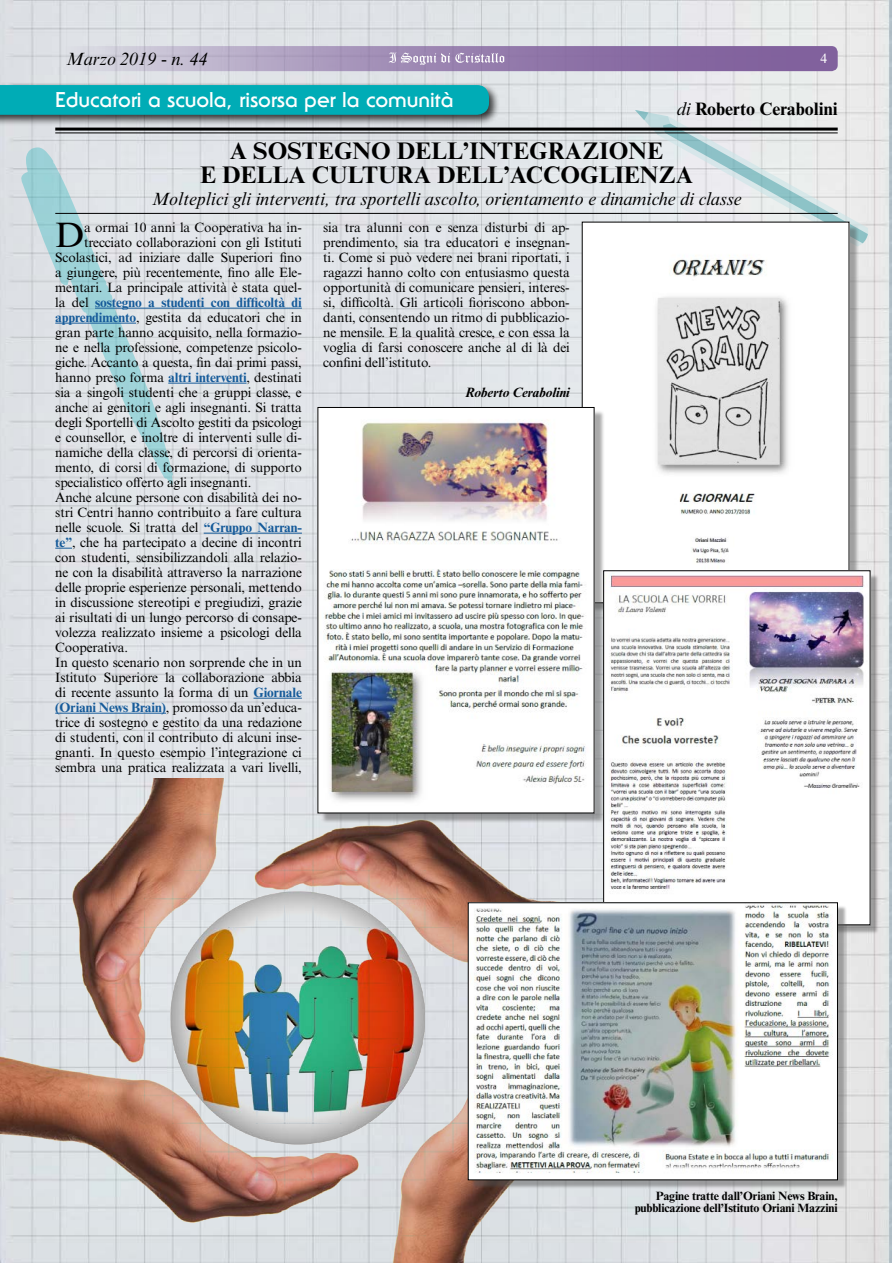
<style>
.page{position:relative;width:893px;height:1263px;background:#fff}
.page>*{position:absolute;margin:0;border:0;box-sizing:border-box;transform-origin:0 0}
.t1{font:35.4px "Times New Roman MT Std";color:#000}
.t2{font:700 24px/24px "Times New Roman MT Std";color:#000;text-align:center}
.t3{font:700 21px "Serif Gothic Std";color:#fff}
.t4{font:italic 18px "Times New Roman MT Std";color:#000}
.t5{font:700 18px "Times New Roman MT Std";color:#000}
.t6{font:13.5px/15px "Times New Roman MT Std";letter-spacing:-.01em;color:#000;text-align:justify}
.t7{font:700 13.5px "Times New Roman MT Std";letter-spacing:-.01em;color:#165b9a}
.t8{font:italic 700 13.5px "Times New Roman MT Std";letter-spacing:-.01em;color:#000}
.t9{font:13.5px "Times New Roman MT Std";color:#fff}
.t10{font:700 12px/12px "Times New Roman MT Std";letter-spacing:-.01em;color:#000;text-align:right}
.s1{font-weight:400;font-style:italic}
.s2{font-weight:400;color:#000}
.s3{font-weight:700;color:#165b9a}
</style>
<div class="page">
<img style="left:0;top:0;width:892px;height:1263px">
<svg style="left:20px;top:147px;width:153px;height:339px;background:#d0dde2"></svg>
<svg style="left:635px;top:110px;width:234px;height:136px;background:#dae1e3"></svg>
<hr style="left:55px;top:128px;width:783px;height:3px;background:#000">
<hr style="left:55px;top:133px;width:783px;height:1px;background:#000">
<hr style="left:55px;top:213px;width:783px;height:1px;background:#000">
<hr style="left:95px;top:308px;width:207px;height:1px;background:#165b9a">
<hr style="left:55px;top:323px;width:81px;height:1px;background:#165b9a">
<hr style="left:168px;top:383px;width:79px;height:1px;background:#165b9a">
<hr style="left:204px;top:533px;width:98px;height:1px;background:#165b9a">
<svg style="left:55px;top:548px;width:17px;height:1px"></svg>
<hr style="left:253px;top:698px;width:49px;height:1px;background:#165b9a">
<hr style="left:55px;top:713px;width:111px;height:1px;background:#165b9a">
<div style="left:0;top:82px;width:500px;height:44px;background:#000;opacity:.75"></div>
<div style="left:0;top:85px;width:489px;height:30px;background:#00acb6"></div>
<div style="left:585px;top:225px;width:274px;height:388px;background:#555;opacity:.5"></div>
<img style="left:584px;top:224px;width:263px;height:346px">
<img style="left:0;top:779px;width:581px;height:484px">
<div style="left:321px;top:410px;width:283px;height:413px;background:#555;opacity:.5"></div>
<img style="left:320px;top:409px;width:272px;height:402px">
<div style="left:607px;top:574px;width:273px;height:360px;background:#555;opacity:.5"></div>
<img style="left:605px;top:572px;width:263px;height:351px">
<div style="left:603px;top:570px;width:267px;height:355px;border:1px solid #000"></div>
<div style="left:471px;top:905px;width:376px;height:284px;background:#555;opacity:.5"></div>
<img style="left:470px;top:904px;width:366px;height:274px">
<svg style="left:55px;top:46px;width:783px;height:25px;background:#a18eb6"></svg>
<svg style="left:389px;top:52px;width:115px;height:13px"></svg>
<h3 class="t4" style="left:66px;top:49px;width:143px">Marzo 2019 - n. 44</h3>
<p class="t9" style="left:820px;top:50px;width:8px">4</p>
<h3 class="t3" style="left:55px;top:88px;width:400px">Educatori a scuola, risorsa per la comunità</h3>
<h3 class="t5" style="left:677px;top:98px;width:162px"><span class="s1">di</span> Roberto Cerabolini</h3>
<h2 class="t2" style="left:200px;top:139px;width:494px">A SOSTEGNO DELL’INTEGRAZIONE<br>E DELLA CULTURA DELL’ACCOGLIENZA</h2>
<h3 class="t4" style="left:151px;top:188px;width:592px">Molteplici gli interventi, tra sportelli ascolto, orientamento e dinamiche di classe</h3>
<h1 class="t1" style="left:55px;top:214px;width:31px">D</h1>
<p class="t6" style="left:84px;top:220px;width:219px">a ormai 10 anni la Cooperativa ha in-</p>
<p class="t6" style="left:84px;top:235px;width:219px">trecciato collaborazioni con gli Istituti</p>
<p class="t6" style="left:55px;top:250px;width:248px">Scolastici, ad iniziare dalle Superiori fino</p>
<p class="t6" style="left:55px;top:265px;width:248px">a giungere, più recentemente, fino alle Ele-</p>
<p class="t6" style="left:55px;top:280px;width:248px">mentari. La principale attività è stata quel-</p>
<p class="t7" style="left:55px;top:294px;width:248px"><span class="s2">la del</span> sostegno a studenti con difficoltà di</p>
<p class="t6" style="left:55px;top:310px;width:248px"><span class="s3">apprendimento</span>, gestita da educatori che in</p>
<p class="t6" style="left:55px;top:325px;width:248px">gran parte hanno acquisito, nella formazio-</p>
<p class="t6" style="left:55px;top:340px;width:248px">ne e nella professione, competenze psicolo-</p>
<p class="t6" style="left:55px;top:355px;width:248px">giche. Accanto a questa, fin dai primi passi,</p>
<p class="t6" style="left:55px;top:370px;width:248px">hanno preso forma <span class="s3">altri interventi</span>, destinati</p>
<p class="t6" style="left:55px;top:385px;width:248px">sia a singoli studenti che a gruppi classe, e</p>
<p class="t6" style="left:55px;top:400px;width:248px">anche ai genitori e agli insegnanti. Si tratta</p>
<p class="t6" style="left:55px;top:415px;width:248px">degli Sportelli di Ascolto gestiti da psicologi</p>
<p class="t6" style="left:55px;top:430px;width:248px">e counsellor, e inoltre di interventi sulle di-</p>
<p class="t6" style="left:55px;top:445px;width:248px">namiche della classe, di percorsi di orienta-</p>
<p class="t6" style="left:55px;top:460px;width:248px">mento, di corsi di formazione, di supporto</p>
<p class="t6" style="left:55px;top:475px;width:198px">specialistico offerto agli insegnanti.</p>
<p class="t6" style="left:55px;top:490px;width:248px">Anche alcune persone con disabilità dei no-</p>
<p class="t6" style="left:55px;top:505px;width:248px">stri Centri hanno contribuito a fare cultura</p>
<p class="t6" style="left:55px;top:520px;width:248px">nelle scuole. Si tratta del <span class="s3">“Gruppo Narran-</span></p>
<p class="t6" style="left:55px;top:535px;width:248px"><span class="s3">te”</span>, che ha partecipato a decine di incontri</p>
<p class="t6" style="left:55px;top:550px;width:248px">con studenti, sensibilizzandoli alla relazio-</p>
<p class="t6" style="left:55px;top:565px;width:248px">ne con la disabilità attraverso la narrazione</p>
<p class="t6" style="left:55px;top:580px;width:248px">delle proprie esperienze personali, mettendo</p>
<p class="t6" style="left:55px;top:595px;width:248px">in discussione stereotipi e pregiudizi, grazie</p>
<p class="t6" style="left:55px;top:610px;width:248px">ai risultati di un lungo percorso di consape-</p>
<p class="t6" style="left:55px;top:625px;width:248px">volezza realizzato insieme a psicologi della</p>
<p class="t6" style="left:55px;top:640px;width:74px">Cooperativa.</p>
<p class="t6" style="left:55px;top:655px;width:248px">In questo scenario non sorprende che in un</p>
<p class="t6" style="left:55px;top:670px;width:248px">Istituto Superiore la collaborazione abbia</p>
<p class="t6" style="left:55px;top:685px;width:248px">di recente assunto la forma di un <span class="s3">Giornale</span></p>
<p class="t6" style="left:55px;top:700px;width:248px"><span class="s3">(Oriani News Brain)</span>, promosso da un’educa-</p>
<p class="t6" style="left:55px;top:715px;width:248px">trice di sostegno e gestito da una redazione</p>
<p class="t6" style="left:55px;top:730px;width:248px">di studenti, con il contributo di alcuni inse-</p>
<p class="t6" style="left:55px;top:745px;width:248px">gnanti. In questo esempio l’integrazione ci</p>
<p class="t6" style="left:55px;top:760px;width:248px">sembra una pratica realizzata a vari livelli,</p>
<p class="t6" style="left:323px;top:220px;width:248px">sia tra alunni con e senza disturbi di ap&shy;prendimento, sia tra educatori e insegnan&shy;ti. Come si può vedere nei brani riportati, i ragazzi hanno colto con entusiasmo questa opportunità di comunicare pensieri, interes&shy;si, difficoltà. Gli articoli fioriscono abbon&shy;danti, consentendo un ritmo di pubblicazio&shy;ne mensile. E la qualità cresce, e con essa la voglia di farsi conoscere anche al di là dei confini dell’istituto.</p>
<p class="t8" style="left:465px;top:384px;width:106px">Roberto Cerabolini</p>
<p class="t10" style="left:635px;top:1190px;width:204px">Pagine tratte dall’Oriani News Brain, pubblicazione dell’Istituto Oriani Mazzini</p>
</div>
